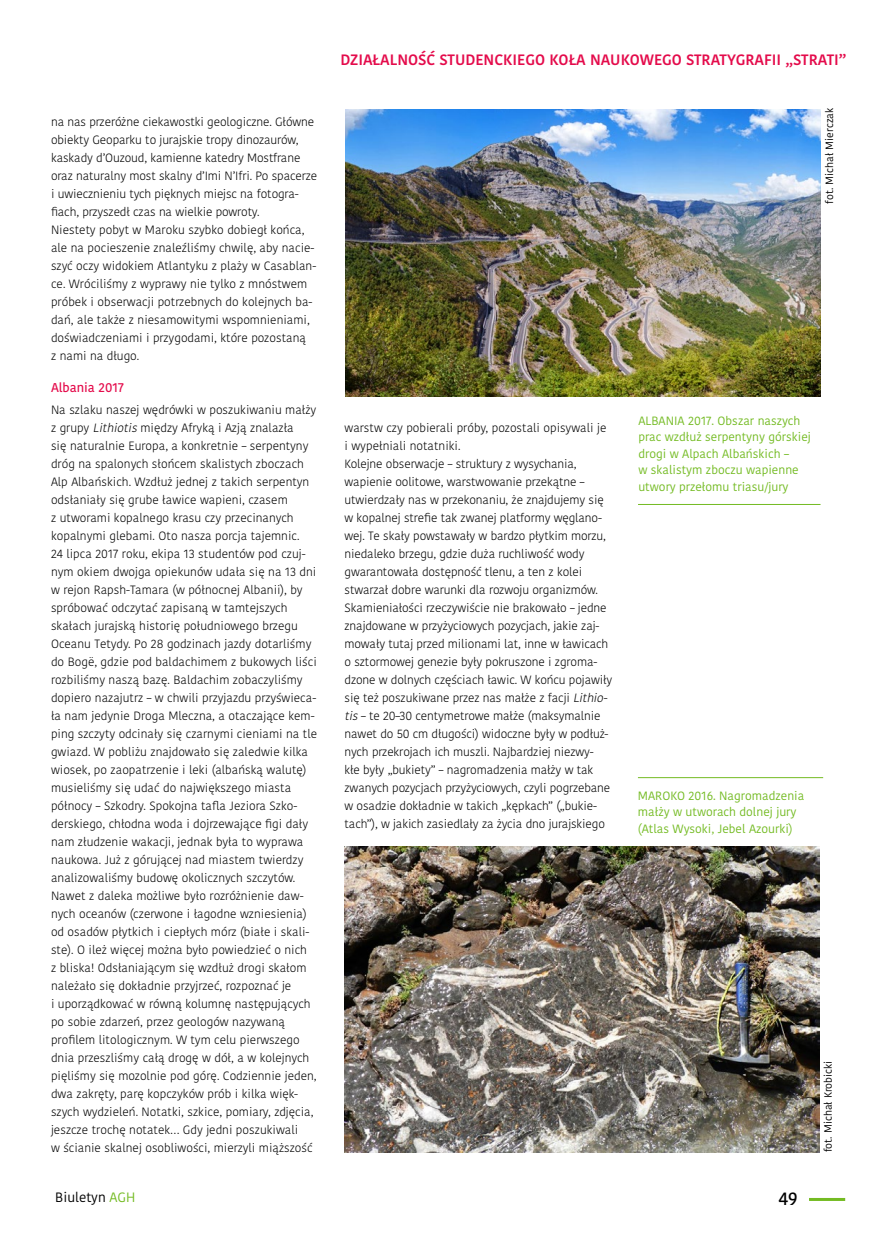
<style>
.page{position:relative;width:872px;height:1242px;background:#fff}
.page>*{position:absolute;margin:0;border:0;box-sizing:border-box;transform-origin:0 0}
.t1{font:500 18px "Kohinoor Bangla";color:#000}
.t2{font:600 15px "Kohinoor Bangla";color:#e40b4b}
.t3{font:13.5px "Kohinoor Bangla";color:#000}
.t4{font:500 12.75px "Kohinoor Bangla";color:#e40b4b}
.t5{font:300 12px/18px "Kohinoor Bangla";color:#000}
.t6{font:12px/16.5px "Kohinoor Bangla";color:#74bb23}
.t7{font:10.5px "Kohinoor Bangla";color:#000}
.s1{font-style:italic}
.s2{color:#74bb23}
</style>
<div class="page">
<hr style="left:809px;top:1198px;width:36px;height:3px;background:#74bb23">
<img style="left:345px;top:109px;width:476px;height:287px">
<hr style="left:638px;top:504px;width:182px;height:1px;background:#74bb23">
<img style="left:345px;top:846px;width:475px;height:306px">
<hr style="left:638px;top:777px;width:185px;height:1px;background:#74bb23">
<p class="t5" style="left:51px;top:113px;width:268px">na nas przeróżne ciekawostki geologiczne. Główne obiekty Geoparku to jurajskie tropy dinozaurów, kaskady d’Ouzoud, kamienne katedry Mostfrane oraz naturalny most skalny d’Imi N’Ifri. Po spacerze i uwiecznieniu tych pięknych miejsc na fotogra&shy;fiach, przyszedł czas na wielkie powroty.<br>Niestety pobyt w Maroku szybko dobiegł końca, ale na pocieszenie znaleźliśmy chwilę, aby nacie&shy;szyć oczy widokiem Atlantyku z plaży w Casablan&shy;ce. Wróciliśmy z wyprawy nie tylko z mnóstwem próbek i obserwacji potrzebnych do kolejnych ba&shy;dań, ale także z niesamowitymi wspomnieniami, doświadczeniami i przygodami, które pozostaną<br>z nami na długo.</p>
<p class="t4" style="left:51px;top:378px;width:74px">Albania 2017</p>
<p class="t5" style="left:51px;top:401px;width:268px">Na szlaku naszej wędrówki w poszukiwaniu małży z grupy <span class="s1">Lithiotis</span>między Afryką i Azją znalazła<br>się naturalnie Europa, a konkretnie – serpentyny dróg na spalonych słońcem skalistych zboczach Alp Albańskich. Wzdłuż jednej z takich serpentyn odsłaniały się grube ławice wapieni, czasem<br>z utworami kopalnego krasu czy przecinanych kopalnymi glebami. Oto nasza porcja tajemnic.<br>24 lipca 2017 roku, ekipa 13 studentów pod czuj&shy;nym okiem dwojga opiekunów udała się na 13 dni w rejon Rapsh-Tamara (w północnej Albanii), by spróbować odczytać zapisaną w tamtejszych skałach jurajską historię południowego brzegu Oceanu Tetydy. Po 28 godzinach jazdy dotarliśmy do Bogë, gdzie pod baldachimem z bukowych liści rozbiliśmy naszą bazę. Baldachim zobaczyliśmy dopiero nazajutrz – w chwili przyjazdu przyświeca&shy;ła nam jedynie Droga Mleczna, a otaczające kem&shy;ping szczyty odcinały się czarnymi cieniami na tle gwiazd. W pobliżu znajdowało się zaledwie kilka wiosek, po zaopatrzenie i leki (albańską walutę) musieliśmy się udać do największego miasta północy – Szkodry. Spokojna tafla Jeziora Szko&shy;derskiego, chłodna woda i dojrzewające figi dały nam złudzenie wakacji, jednak była to wyprawa naukowa. Już z górującej nad miastem twierdzy analizowaliśmy budowę okolicznych szczytów.<br>Nawet z daleka możliwe było rozróżnienie daw&shy;nych oceanów (czerwone i łagodne wzniesienia) od osadów płytkich i ciepłych mórz (białe i skali&shy;ste). O ileż więcej można było powiedzieć o nich<br>z bliska! Odsłaniającym się wzdłuż drogi skałom należało się dokładnie przyjrzeć, rozpoznać je<br>i uporządkować w równą kolumnę następujących po sobie zdarzeń, przez geologów nazywaną profilem litologicznym. W tym celu pierwszego dnia przeszliśmy całą drogę w dół, a w kolejnych pięliśmy się mozolnie pod górę. Codziennie jeden, dwa zakręty, parę kopczyków prób i kilka więk&shy;szych wydzieleń. Notatki, szkice, pomiary, zdjęcia, jeszcze trochę notatek… Gdy jedni poszukiwali<br>w ścianie skalnej osobliwości, mierzyli miąższość</p>
<p class="t2" style="left:340px;top:47px;width:19px">DZIAŁA</p>
<p class="t2" style="left:390px;top:47px;width:60px">LNOŚĆ STUDEN</p>
<p class="t2" style="left:494px;top:47px;width:157px">CKIEGO KOŁA NAU KOWEG</p>
<p class="t2" style="left:672px;top:47px;width:24px">O STRATYGRA</p>
<p class="t2" style="left:764px;top:47px;width:38px">FII „STRATI</p>
<p class="t2" style="left:839px;top:47px;width:9px">”</p>
<p class="t7" style="left:821px;top:203px;width:97px;rotate:-90deg">fot. Michał Mierczak</p>
<p class="t5" style="left:344px;top:419px;width:269px">warstw czy pobierali próby, pozostali opisywali je i wypełniali notatniki.<br>Kolejne obserwacje – struktury z wysychania, wapienie oolitowe, warstwowanie przekątne – utwierdzały nas w przekonaniu, że znajdujemy się w kopalnej strefie tak zwanej platformy węglano&shy;wej. Te skały powstawały w bardzo płytkim morzu, niedaleko brzegu, gdzie duża ruchliwość wody gwarantowała dostępność tlenu, a ten z kolei stwarzał dobre warunki dla rozwoju organizmów.<br>Skamieniałości rzeczywiście nie brakowało – jedne znajdowane w przyżyciowych pozycjach, jakie zaj&shy;mowały tutaj przed milionami lat, inne w ławicach o sztormowej genezie były pokruszone i zgroma&shy;dzone w dolnych częściach ławic. W końcu pojawiły się też poszukiwane przez nas małże z facji <span class="s1">Lithio&shy;tis</span>– te 20–30 centymetrowe małże (maksymalnie nawet do 50 cm długości) widoczne były w podłuż&shy;nych przekrojach ich muszli. Najbardziej niezwy-<br>kłe były „bukiety” – nagromadzenia małży w tak zwanych pozycjach przyżyciowych, czyli pogrzebane w osadzie dokładnie w takich „kępkach” („bukie&shy;tach”), w jakich zasiedlały za życia dno jurajskiego</p>
<p class="t6" style="left:638px;top:412px;width:174px">ALBANIA 2017. Obszar naszych prac wzdłuż serpentyny górskiej drogi w Alpach Albańskich –<br>w skalistym zboczu wapienne utwory przełomu triasu/jury</p>
<p class="t6" style="left:638px;top:787px;width:168px">MAROKO 2016. Nagromadzenia małży w utworach dolnej jury (Atlas Wysoki, Jebel Azourki)</p>
<p class="t7" style="left:820px;top:1152px;width:93px;rotate:-90deg">fot. Michał Krobicki</p>
<p class="t3" style="left:55px;top:1187px;width:82px">Biuletyn <span class="s2">AGH</span></p>
<h1 class="t1" style="left:778px;top:1184px;width:21px">49</h1>
</div>
